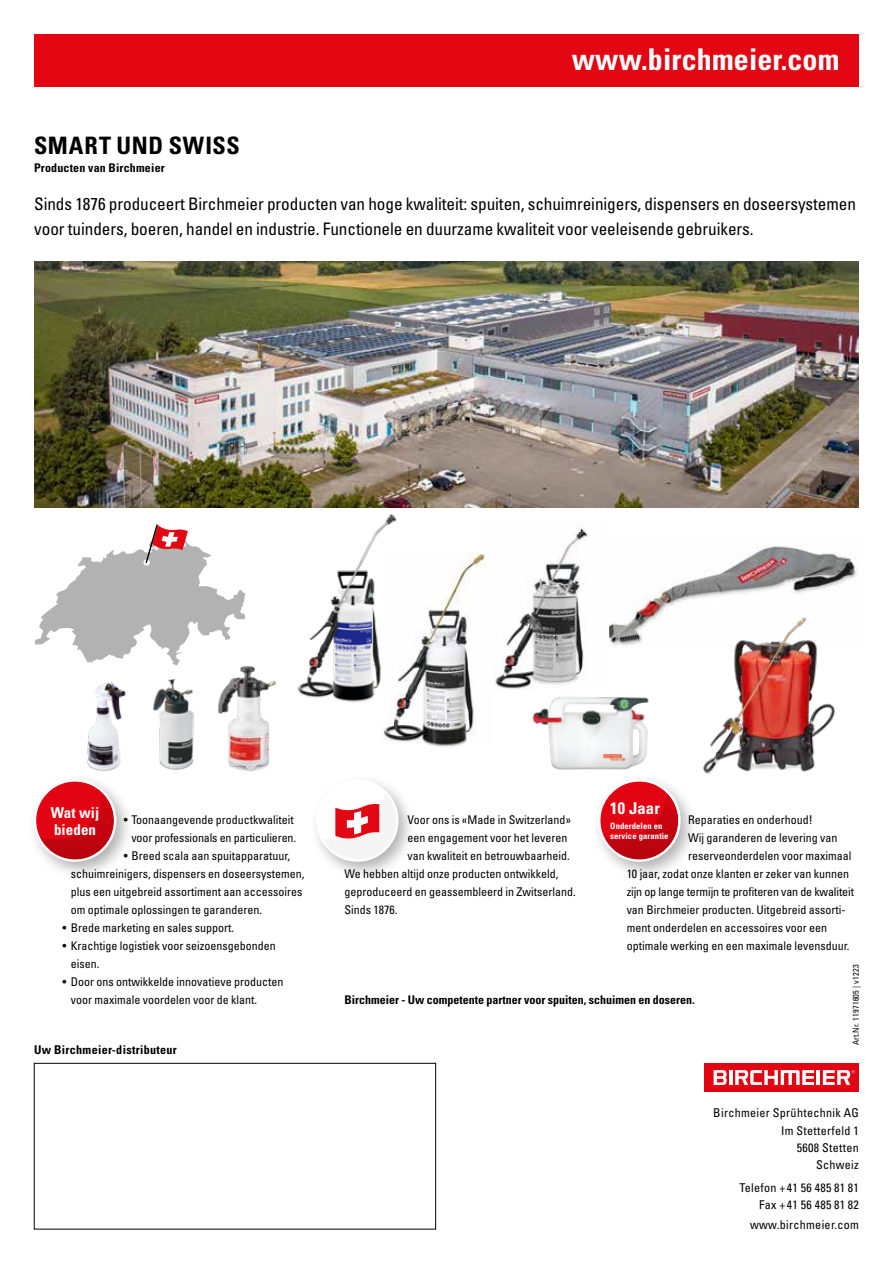
<style>
.page{position:relative;width:893px;height:1263px;background:#fff}
.page>*{position:absolute;margin:0;border:0;box-sizing:border-box;transform-origin:0 0}
.t1{font:700 condensed 30px "Univers LT Std";letter-spacing:.005em;color:#fff}
.t2{font:700 condensed 24px "Univers LT Std";letter-spacing:.035em;color:#000}
.t3{font:condensed 17.25px/25.5px "Univers LT Std";letter-spacing:-.005em;color:#000}
.t4{font:700 condensed 16.5px "Univers LT Std";letter-spacing:.01em;color:#fff}
.t5{font:700 condensed 15px/16.5px "Univers LT Std";letter-spacing:.005em;color:#fff}
.t6{font:condensed 12.15px/17.4px "Univers LT Std";letter-spacing:.025em;color:#000;text-align:right}
.t7{font:700 condensed 12.15px "Univers LT Std";letter-spacing:.025em;color:#000}
.t8{font:condensed 12px/18px "Univers LT Std";color:#000}
.t9{font:700 condensed 12px "Univers LT Std";color:#000}
.t10{font:700 condensed 8.7px/10.5px "Univers LT Std";letter-spacing:.01em;color:#fff}
.t11{font:condensed 8.25px "Univers LT Std";letter-spacing:.025em;color:#000}
</style>
<div class="page">
<div style="left:34px;top:34px;width:825px;height:52px;background:#e30613"></div>
<div style="left:705px;top:1063px;width:154px;height:29px;background:#e30413"></div>
<hr style="left:817px;top:1070px;width:3px;height:15px;background:#fff">
<hr style="left:729px;top:1070px;width:3px;height:15px;background:#fff">
<svg style="left:735px;top:1070px;width:79px;height:15px"></svg>
<svg style="left:714px;top:1070px;width:13px;height:15px"></svg>
<svg style="left:823px;top:1070px;width:32px;height:15px"></svg>
<div style="left:34px;top:1063px;width:402px;height:166px;border:1px solid #000"></div>
<div style="left:592px;top:773px;width:107px;height:107px;background:#000;opacity:.3"></div>
<svg style="left:599px;top:781px;width:79px;height:79px;background:#db3944"></svg>
<div style="left:598px;top:779px;width:83px;height:83px;border:2px solid #fff;border-radius:50%"></div>
<div style="left:27px;top:773px;width:108px;height:107px;background:#000;opacity:.3"></div>
<svg style="left:35px;top:781px;width:79px;height:79px;background:#db3943"></svg>
<div style="left:34px;top:779px;width:82px;height:83px;border:2px solid #fff;border-radius:50%"></div>
<div style="left:310px;top:773px;width:107px;height:107px;background:#000;opacity:.3"></div>
<svg style="left:317px;top:780px;width:80px;height:80px"></svg>
<img style="left:34px;top:261px;width:825px;height:247px">
<img style="left:609px;top:544px;width:249px;height:103px">
<img style="left:691px;top:607px;width:146px;height:183px">
<img style="left:292px;top:501px;width:119px;height:202px">
<img style="left:478px;top:526px;width:110px;height:163px">
<img style="left:382px;top:554px;width:111px;height:193px">
<img style="left:532px;top:697px;width:125px;height:79px">
<img style="left:86px;top:682px;width:40px;height:89px">
<img style="left:218px;top:666px;width:58px;height:106px">
<svg style="left:35px;top:524px;width:211px;height:142px"></svg>
<img style="left:153px;top:679px;width:41px;height:91px">
<h2 class="t2" style="left:34px;top:130px;width:207px">SMART UND SWISS</h2>
<p class="t9" style="left:34px;top:160px;width:132px">Producten van Birchmeier</p>
<h1 class="t1" style="left:572px;top:41px;width:269px">www.birchmeier.com</h1>
<h3 class="t3" style="left:34px;top:191px;width:823px">Sinds 1876 produceert Birchmeier producten van hoge kwaliteit: spuiten, schuimreinigers, dispensers en doseersystemen voor tuinders, boeren, handel en industrie. Functionele en duurzame kwaliteit voor veeleisende gebruikers.</h3>
<p class="t5" style="left:51px;top:804px;width:50px">Wat wij bieden</p>
<h3 class="t4" style="left:610px;top:798px;width:51px">10 Jaar</h3>
<p class="t8" style="left:407px;top:810px;width:165px">Voor ons is «Made in Switzerland»</p>
<p class="t8" style="left:407px;top:828px;width:162px">een engagement voor het leveren</p>
<p class="t8" style="left:407px;top:846px;width:164px">van kwaliteit en betrouwbaarheid.</p>
<p class="t8" style="left:344px;top:864px;width:215px">We hebben altijd onze producten ontwikkeld,</p>
<p class="t8" style="left:344px;top:882px;width:233px">geproduceerd en geassembleerd in Zwitserland.</p>
<p class="t8" style="left:344px;top:900px;width:54px">Sinds 1876.</p>
<p class="t8" style="left:124px;top:810px;width:174px;text-align:right">• Toonaangevende productkwaliteit voor professionals en particulieren.</p>
<p class="t8" style="left:71px;top:846px;width:235px;text-indent:53px">• Breed scala aan spuitapparatuur, schuimreinigers, dispensers en doseersystemen, plus een uitgebreid assortiment aan accessoires om optimale oplossingen te garanderen.</p>
<p class="t8" style="left:62px;top:918px;width:173px">• Brede marketing en sales support.</p>
<p class="t8" style="left:71px;top:936px;width:206px;text-indent:-9px">• Krachtige logistiek voor seizoensgebonden eisen.</p>
<p class="t8" style="left:71px;top:972px;width:214px;text-indent:-9px">• Door ons ontwikkelde innovatieve producten voor maximale voordelen voor de klant.</p>
<p class="t8" style="left:688px;top:810px;width:126px">Reparaties en onderhoud!</p>
<p class="t8" style="left:688px;top:828px;width:151px">Wij garanderen de levering van</p>
<p class="t8" style="left:688px;top:846px;width:165px">reserveonderdelen voor maximaal</p>
<p class="t8" style="left:627px;top:864px;width:224px">10 jaar, zodat onze klanten er zeker van kunnen</p>
<p class="t8" style="left:627px;top:882px;width:229px">zijn op lange termijn te profiteren van de kwaliteit</p>
<p class="t8" style="left:627px;top:900px;width:220px">van Birchmeier producten. Uitgebreid assorti-</p>
<p class="t8" style="left:627px;top:918px;width:202px">ment onderdelen en accessoires voor een</p>
<p class="t8" style="left:627px;top:936px;width:224px">optimale werking en een maximale levensduur.</p>
<p class="t10" style="left:610px;top:820px;width:60px">Onderdelen en service garantie</p>
<p class="t11" style="left:851px;top:1045px;width:82px;rotate:-90deg">Art.Nr. 11971605 | v1223</p>
<p class="t9" style="left:344px;top:992px;width:352px">Birchmeier - Uw competente partner voor spuiten, schuimen en doseren.</p>
<p class="t7" style="left:34px;top:1042px;width:144px">Uw Birchmeier-distributeur</p>
<p class="t6" style="left:713px;top:1104px;width:147px">Birchmeier Sprühtechnik AG<br>Im Stetterfeld 1<br>5608 Stetten<br>Schweiz</p>
<p class="t6" style="left:739px;top:1178px;width:121px">Telefon +41 56 485 81 81<br>Fax +41 56 485 81 82</p>
<p class="t6" style="left:750px;top:1215px;width:110px">www.birchmeier.com</p>
</div>
